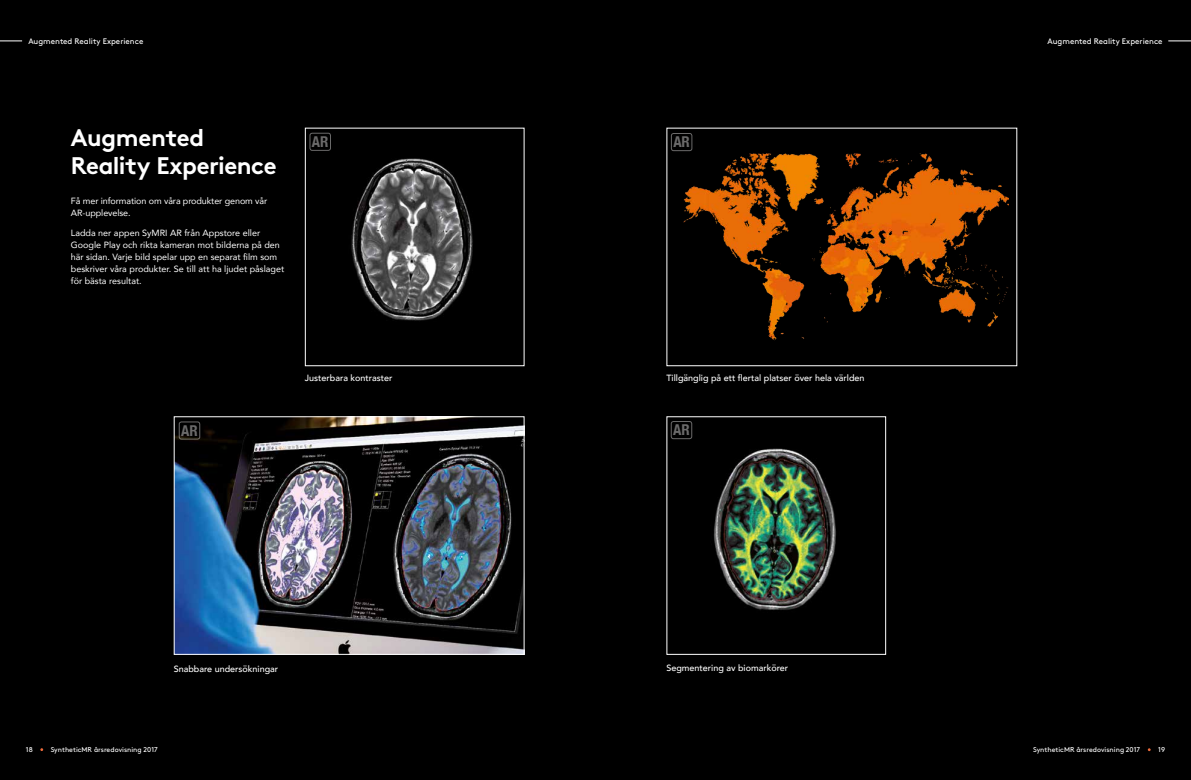
<style>
.page{position:relative;width:1191px;height:780px;background:#000}
.page>*{position:absolute;margin:0;border:0;box-sizing:border-box;transform-origin:0 0}
.t1{font:700 24px/28.8px "Brown Pro";letter-spacing:-.02em;color:#fff}
.t2{font:700 condensed 14.9px "Helvetica Neue";color:#b3b2b2}
.t3{font:9px/12px "Avenir";color:#fff}
.t4{font:500 9px "Avenir";color:#fff}
.t5{font:8px "Brown Pro";color:#fff}
.t6{font:7px "Brown Pro";color:#fff}
</style>
<div class="page">
<svg style="left:0;top:41px;width:22px;height:1px"></svg>
<svg style="left:1168px;top:41px;width:23px;height:1px"></svg>
<img style="left:309px;top:132px;width:164px;height:189px">
<img style="left:670px;top:421px;width:166px;height:189px">
<img style="left:176px;top:418px;width:346px;height:234px">
<div style="left:174px;top:416px;width:350px;height:238px;border:1px solid #fff"></div>
<img style="left:680px;top:133px;width:328px;height:208px">
<div style="left:179px;top:421px;width:21px;height:18px;border:1px solid #b3b2b2;border-radius:2px"></div>
<div style="left:310px;top:133px;width:21px;height:18px;border:1px solid #b3b2b2;border-radius:2px"></div>
<div style="left:671px;top:421px;width:21px;height:18px;border:1px solid #b3b2b2;border-radius:2px"></div>
<div style="left:671px;top:133px;width:21px;height:18px;border:1px solid #b3b2b2;border-radius:2px"></div>
<p class="t5" style="left:28px;top:35px;width:116px">Augmented Reality Experience</p>
<p class="t5" style="left:1047px;top:35px;width:116px">Augmented Reality Experience</p>
<h1 class="t1" style="left:71px;top:120px;width:207px">Augmented<br>Reality Experience</h1>
<p class="t3" style="left:71px;top:194px;width:198px">Få mer information om våra produkter genom vår<br>AR-upplevelse.</p>
<p class="t3" style="left:71px;top:227px;width:215px">Ladda ner appen SyMRI AR från Appstore eller Google Play och rikta kameran mot bilderna på den här sidan. Varje bild spelar upp en separat film som beskriver våra produkter. Se till att ha ljudet påslaget för bästa resultat.</p>
<h2 class="t2" style="left:312px;top:129px;width:18px">AR</h2>
<h2 class="t2" style="left:181px;top:418px;width:18px">AR</h2>
<p class="t4" style="left:305px;top:370px;width:89px">Justerbara kontraster</p>
<h2 class="t2" style="left:673px;top:130px;width:18px">AR</h2>
<p class="t4" style="left:666px;top:370px;width:200px">Tillgänglig på ett flertal platser över hela världen</p>
<h2 class="t2" style="left:673px;top:417px;width:18px">AR</h2>
<p class="t4" style="left:174px;top:661px;width:106px">Snabbare undersökningar</p>
<p class="t4" style="left:666px;top:660px;width:123px">Segmentering av biomarkörer</p>
<p class="t6" style="left:26px;top:743px;width:8px">18</p>
<p class="t6" style="left:51px;top:743px;width:109px">SyntheticMR årsredovisning 2017</p>
<p class="t6" style="left:1033px;top:743px;width:109px">SyntheticMR årsredovisning 2017</p>
<p class="t6" style="left:1158px;top:743px;width:8px">19</p>
</div>
